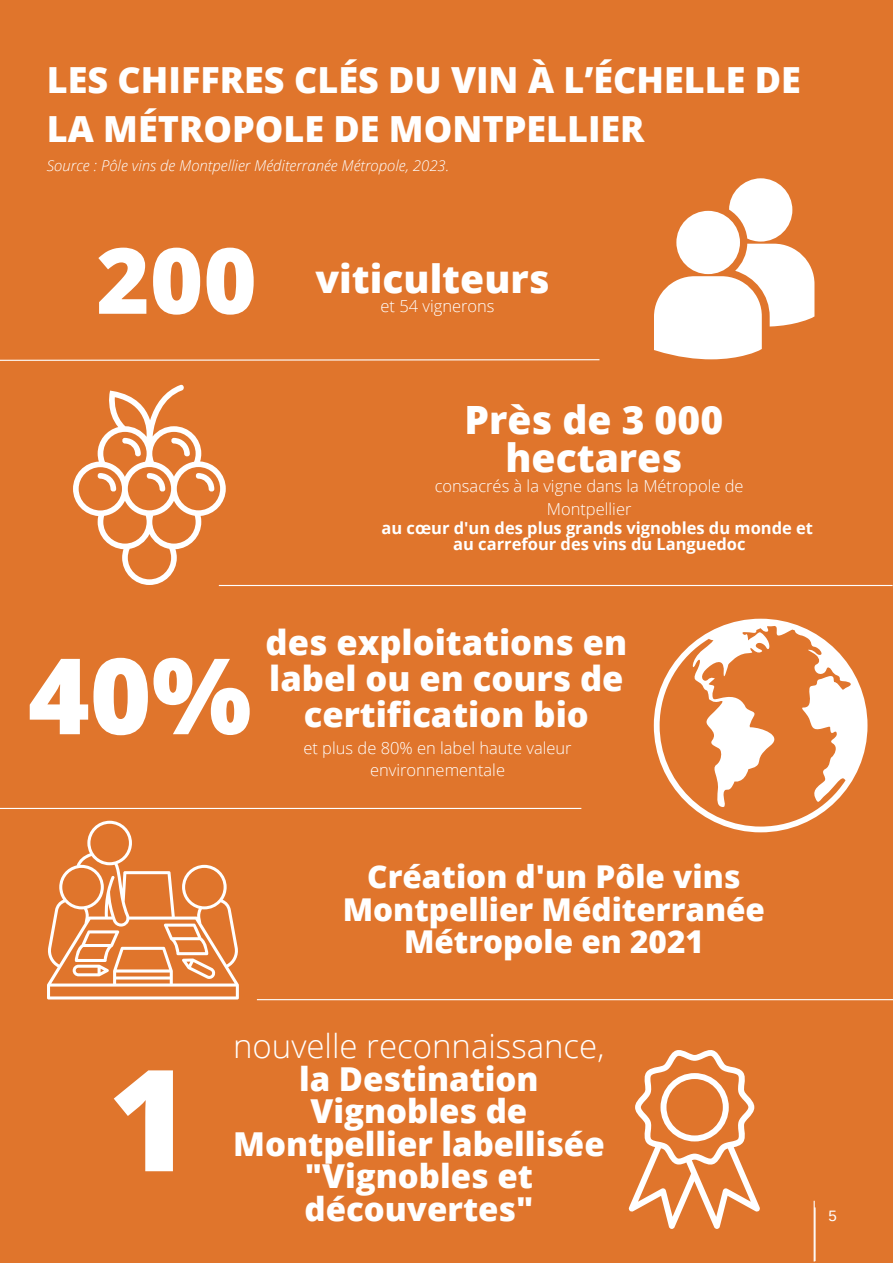
<style>
.page{position:relative;width:893px;height:1264px;background:#fff}
.page>*{position:absolute;margin:0;border:0;box-sizing:border-box;transform-origin:0 0}
.t1{font:800 141.15px "Open Sans";color:#fff}
.t2{font:800 105.45px "Open Sans";color:#fff}
.t3{font:800 91.2px "Open Sans";color:#fff}
.t4{font:800 39px/38.2px "Open Sans";color:#fff;text-align:center}
.t5{font:800 36px/49.5px "Open Sans";color:#fff}
.t6{font:800 34.5px/36px "Open Sans";color:#fff;text-align:center}
.t7{font:800 33px/32.5px "Open Sans";color:#fff;text-align:center}
.t8{font:300 33px "Open Sans";color:#fff}
.t9{font:800 31.5px/32.5px "Open Sans";color:#fff;text-align:center}
.t10{font:300 16.5px/22.5px "Open Sans";color:#fff;text-align:center}
.t11{font:700 16.5px/15.8px "Open Sans";color:#fff;text-align:center}
.t12{font:italic 300 15px "Open Sans";color:#fff}
.t13{font:15px "Arimo";color:#fff}
</style>
<div class="page">
<div style="left:0;top:0;width:892px;height:1262px;background:#e0752c"></div>
<svg style="left:0;top:359px;width:600px;height:2px"></svg>
<hr style="left:219px;top:585px;width:673px;height:1px;background:#fff">
<hr style="left:0;top:807px;width:581px;height:2px;background:#fff">
<svg style="left:47px;top:820px;width:192px;height:179px"></svg>
<svg style="left:654px;top:178px;width:160px;height:181px"></svg>
<svg style="left:653px;top:618px;width:214px;height:214px"></svg>
<hr style="left:257px;top:999px;width:635px;height:1px;background:#fff">
<svg style="left:628px;top:1050px;width:132px;height:178px"></svg>
<hr style="left:814px;top:1207px;width:1px;height:54px;background:#fff">
<hr style="left:813px;top:1200px;width:1px;height:61px;background:#fff">
<svg style="left:73px;top:385px;width:153px;height:200px"></svg>
<h3 class="t5" style="left:47px;top:53px;width:755px">LES CHIFFRES CLÉS DU VIN À L’ÉCHELLE DE<br>LA MÉTROPOLE DE MONTPELLIER</h3>
<p class="t12" style="left:47px;top:155px;width:404px">Source : Pôle vins de Montpellier Méditerranée Métropole, 2023.</p>
<h3 class="t3" style="left:96px;top:211px;width:162px">200</h3>
<h3 class="t4" style="left:315px;top:257px;width:235px">viticulteurs</h3>
<p class="t10" style="left:380px;top:294px;width:116px">et 54 vignerons</p>
<h3 class="t4" style="left:464px;top:398px;width:260px">Près de 3 000 hectares</h3>
<p class="t10" style="left:434px;top:474px;width:310px">consacrés à la vigne dans la Métropole de<br>Montpellier</p>
<p class="t11" style="left:381px;top:519px;width:433px">au cœur d'un des plus grands vignobles du monde et au carrefour des vins du Languedoc</p>
<h2 class="t2" style="left:28px;top:615px;width:225px">40%</h2>
<h3 class="t6" style="left:265px;top:622px;width:363px">des exploitations en label ou en cours de certification bio</h3>
<p class="t10" style="left:303px;top:736px;width:270px">et plus de 80% en label haute valeur environnementale</p>
<h1 class="t1" style="left:108px;top:1012px;width:84px">1</h1>
<h3 class="t9" style="left:343px;top:858px;width:424px">Création d'un Pôle vins<br>Montpellier Méditerranée<br>Métropole en 2021</h3>
<h3 class="t8" style="left:233px;top:1023px;width:373px">nouvelle reconnaissance,</h3>
<h3 class="t7" style="left:233px;top:1060px;width:373px">la Destination<br>Vignobles de<br>Montpellier labellisée "Vignobles et découvertes"</h3>
<p class="t13" style="left:828px;top:1205px;width:10px">5</p>
</div>
